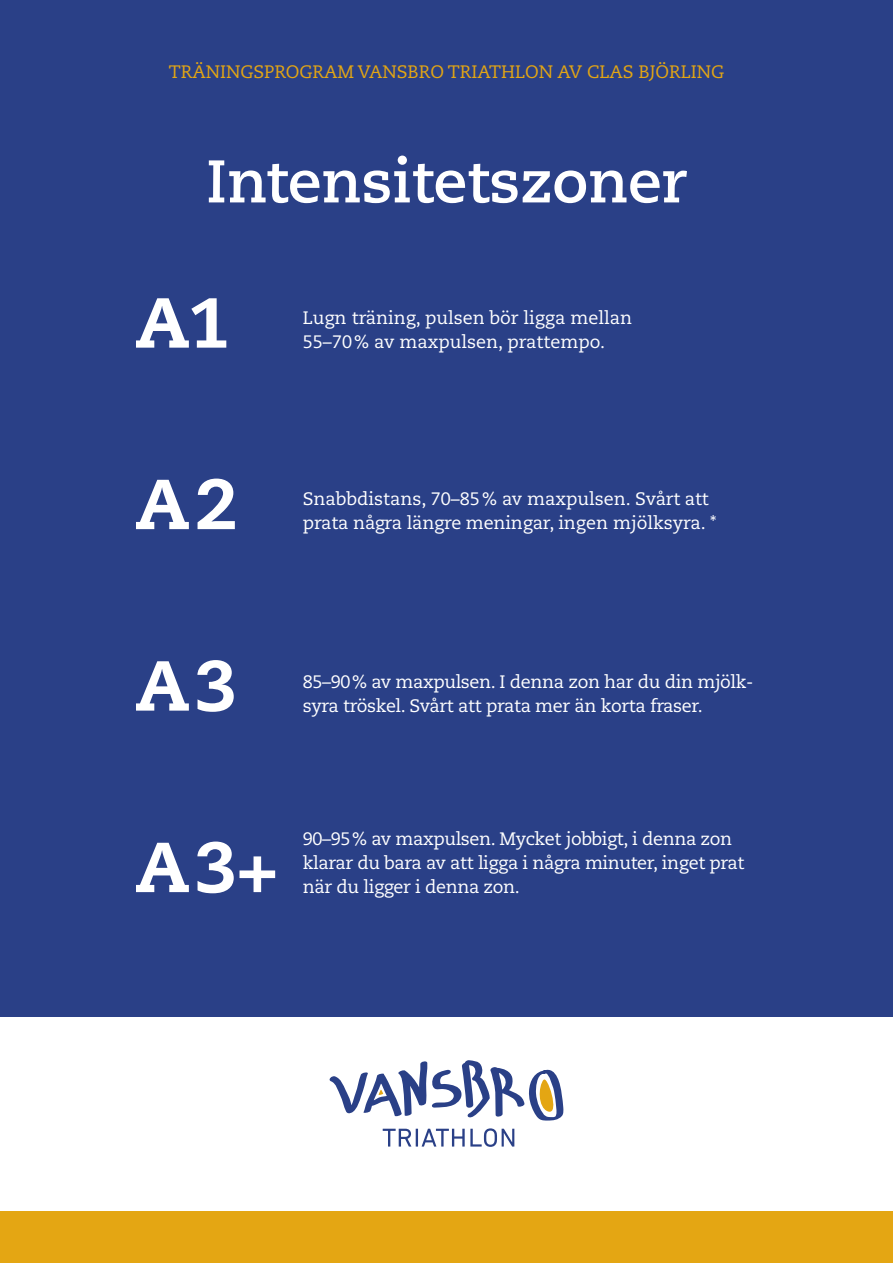
<style>
.page{position:relative;width:893px;height:1263px;background:#fff}
.page>*{position:absolute;margin:0;border:0;box-sizing:border-box;transform-origin:0 0}
.t1{font:800 70.5px "Caecilia LT Pro 85";letter-spacing:.085em;color:#fff}
.t2{font:700 60px "Caecilia LT Pro 75";color:#fff}
.t3{font:18px/24px "Caecilia LT Pro 55 Roman";letter-spacing:-.02em;color:#fff}
.t4{font:18px/24px "Caecilia LT Pro 55 Roman";color:#fff}
.t5{font:18px "Caecilia LT Pro 55 Roman";color:#e4a613}
</style>
<div class="page">
<svg style="left:383px;top:1128px;width:131px;height:19px"></svg>
<svg style="left:329px;top:1060px;width:235px;height:61px"></svg>
<div style="left:0;top:0;width:893px;height:1016px;background:#2a4087"></div>
<div style="left:0;top:1212px;width:893px;height:51px;background:#e4a613"></div>
<p class="t5" style="left:169px;top:59px;width:557px">TRÄNINGSPROGRAM VANSBRO TRIATHLON AV CLAS BJÖRLING</p>
<h2 class="t2" style="left:206px;top:141px;width:482px">Intensitetszoner</h2>
<h1 class="t1" style="left:135px;top:274px;width:97px">A1</h1>
<p class="t4" style="left:303px;top:305px;width:331px">Lugn träning, pulsen bör ligga mellan<br>55–70% av maxpulsen, prattempo.</p>
<h1 class="t1" style="left:135px;top:456px;width:104px">A2</h1>
<p class="t4" style="left:303px;top:487px;width:415px">Snabbdistans, 70–85% av maxpulsen. Svårt att prata några längre meningar, ingen mjölksyra. *</p>
<h1 class="t1" style="left:135px;top:637px;width:104px">A3</h1>
<p class="t3" style="left:303px;top:669px;width:452px">85–90% av maxpulsen. I denna zon har du din mjölk&shy;syra tröskel. Svårt att prata mer än korta fraser.</p>
<h1 class="t1" style="left:135px;top:818px;width:145px">A3+</h1>
<p class="t3" style="left:303px;top:826px;width:443px">90–95% av maxpulsen. Mycket jobbigt, i denna zon klarar du bara av att ligga i några minuter, inget prat när du ligger i denna zon.</p>
</div>
